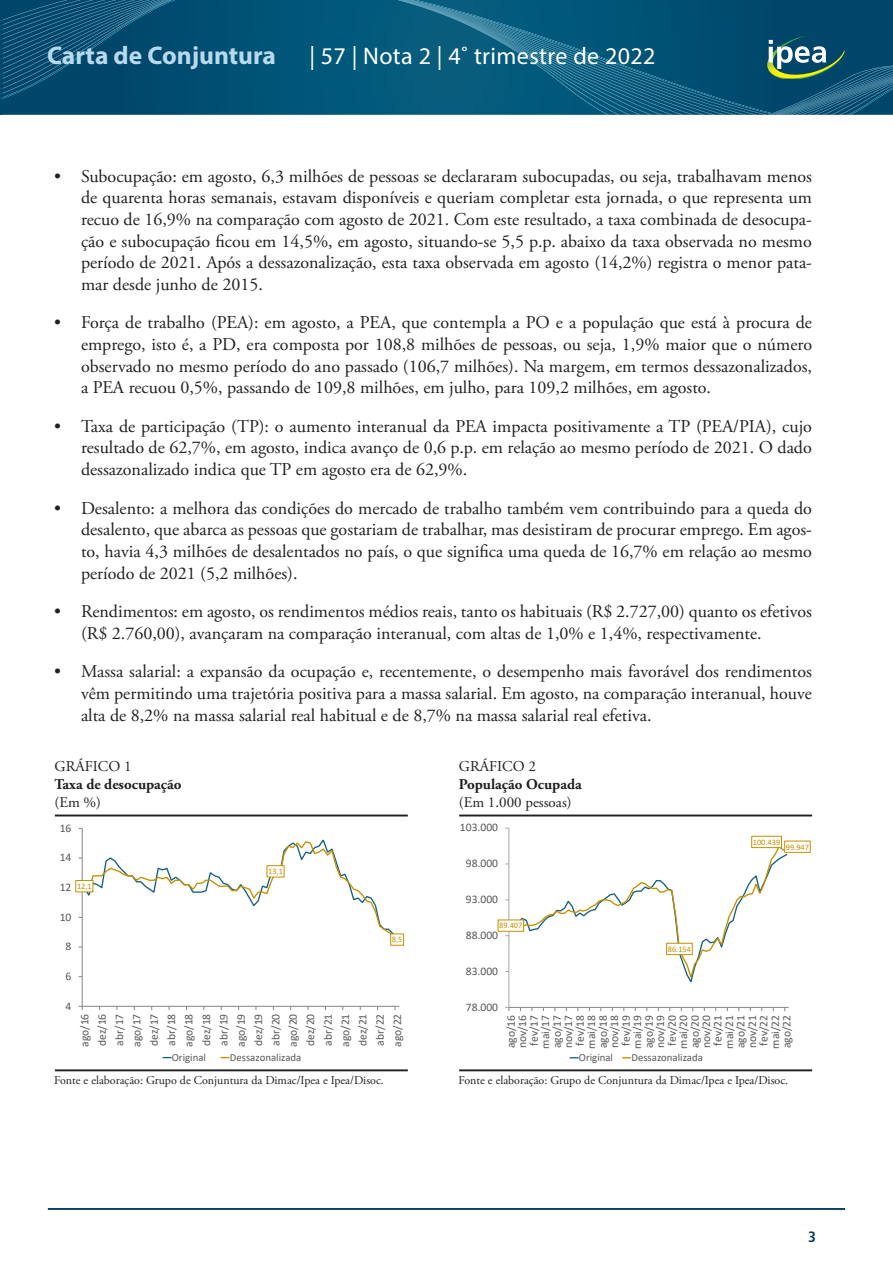
<style>
.page{position:relative;width:893px;height:1263px;background:#fff}
.page>*{position:absolute;margin:0;border:0;box-sizing:border-box;transform-origin:0 0}
.t1{font:700 25.5px "Myriad Pro";color:#b9d9ed}
.t2{font:24px "Myriad Pro";letter-spacing:.015em;color:#fff}
.t3{font:18px/21.6px "Adobe Garamond Pro";color:#231f20;text-align:justify}
.t4{font:15px "Adobe Garamond Pro";color:#231f20}
.t5{font:700 15px "Adobe Garamond Pro";color:#231f20}
.t6{font:700 condensed 15px "Frutiger LT Pro";color:#013d59}
.t7{font:12px "Adobe Garamond Pro";color:#231f20}
.t8{font:11.55px/11.6px "Calibri";color:#595959;text-align:justify}
.t9{font:10.8px "Calibri";color:#595959}
.t10{font:8.25px "Calibri";color:#c59000}
</style>
<div class="page">
<hr style="left:48px;top:1208px;width:797px;height:2px;background:#013d59">
<div style="left:175px;top:0;width:223px;height:115px;background:#005578"></div>
<svg style="left:0;top:0;width:175px;height:115px;background:#084e72"></svg>
<svg style="left:398px;top:0;width:495px;height:115px;background:#0d5a7a"></svg>
<hr style="left:55px;top:1069px;width:353px;height:2px;background:#231f20">
<hr style="left:55px;top:814px;width:353px;height:2px;background:#231f20">
<hr style="left:82px;top:828px;width:1px;height:178px;background:#868686">
<hr style="left:82px;top:1006px;width:317px;height:1px;background:#868686">
<svg style="left:79px;top:837px;width:320px;height:104px"></svg>
<div style="left:76px;top:880px;width:17px;height:12px;background:#fff;border:1px solid #c59000"></div>
<div style="left:267px;top:865px;width:17px;height:12px;background:#fff;border:1px solid #c59000"></div>
<div style="left:391px;top:934px;width:13px;height:11px;background:#fff"></div>
<hr style="left:459px;top:1069px;width:353px;height:2px;background:#231f20">
<hr style="left:459px;top:814px;width:353px;height:2px;background:#231f20">
<hr style="left:509px;top:828px;width:1px;height:179px;background:#a6a6a6">
<hr style="left:509px;top:1007px;width:280px;height:1px;background:#868686">
<svg style="left:505px;top:844px;width:283px;height:141px"></svg>
<div style="left:498px;top:920px;width:26px;height:11px;background:#fff"></div>
<div style="left:666px;top:943px;width:26px;height:12px;background:#fff;border:1px solid #c59000"></div>
<div style="left:752px;top:836px;width:29px;height:11px;background:#fff"></div>
<div style="left:752px;top:836px;width:30px;height:12px;border:1px solid #c59000"></div>
<div style="left:785px;top:841px;width:25px;height:11px;background:#fff"></div>
<h1 class="t1" style="left:47px;top:39px;width:230px">Carta de Conjuntura</h1>
<h2 class="t2" style="left:309px;top:41px;width:347px">| 57 | Nota 2 | 4˚ trimestre de 2022</h2>
<p class="t3" style="left:81px;top:166px;width:732px;text-indent:-27px">• Subocupação: em agosto, 6,3 milhões de pessoas se declararam subocupadas, ou seja, trabalhavam menos de quarenta horas semanais, estavam disponíveis e queriam completar esta jornada, o que representa um recuo de 16,9% na comparação com agosto de 2021. Com este resultado, a taxa combinada de desocupa&shy;ção e subocupação ficou em 14,5%, em agosto, situando-se 5,5 p.p. abaixo da taxa observada no mesmo período de 2021. Após a dessazonalização, esta taxa observada em agosto (14,2%) registra o menor pata&shy;mar desde junho de 2015.</p>
<p class="t3" style="left:81px;top:313px;width:733px;text-indent:-27px">• Força de trabalho (PEA): em agosto, a PEA, que contempla a PO e a população que está à procura de emprego, isto é, a PD, era composta por 108,8 milhões de pessoas, ou seja, 1,9% maior que o número observado no mesmo período do ano passado (106,7 milhões). Na margem, em termos dessazonalizados, a PEA recuou 0,5%, passando de 109,8 milhões, em julho, para 109,2 milhões, em agosto.</p>
<p class="t3" style="left:81px;top:416px;width:732px;text-indent:-27px">• Taxa de participação (TP): o aumento interanual da PEA impacta positivamente a TP (PEA/PIA), cujo resultado de 62,7%, em agosto, indica avanço de 0,6 p.p. em relação ao mesmo período de 2021. O dado dessazonalizado indica que TP em agosto era de 62,9%.</p>
<p class="t3" style="left:81px;top:498px;width:732px;text-indent:-27px">• Desalento: a melhora das condições do mercado de trabalho também vem contribuindo para a queda do desalento, que abarca as pessoas que gostariam de trabalhar, mas desistiram de procurar emprego. Em agos&shy;to, havia 4,3 milhões de desalentados no país, o que significa uma queda de 16,7% em relação ao mesmo período de 2021 (5,2 milhões).</p>
<p class="t3" style="left:81px;top:601px;width:732px;text-indent:-27px">• Rendimentos: em agosto, os rendimentos médios reais, tanto os habituais (R$ 2.727,00) quanto os efetivos (R$ 2.760,00), avançaram na comparação interanual, com altas de 1,0% e 1,4%, respectivamente.</p>
<p class="t3" style="left:81px;top:661px;width:732px;text-indent:-27px">• Massa salarial: a expansão da ocupação e, recentemente, o desempenho mais favorável dos rendimentos vêm permitindo uma trajetória positiva para a massa salarial. Em agosto, na comparação interanual, houve alta de 8,2% na massa salarial real habitual e de 8,7% na massa salarial real efetiva.</p>
<p class="t4" style="left:55px;top:757px;width:78px">GRÁFICO 1</p>
<p class="t5" style="left:55px;top:775px;width:129px">Taxa de desocupação</p>
<p class="t4" style="left:55px;top:793px;width:48px">(Em %)</p>
<p class="t4" style="left:459px;top:757px;width:78px">GRÁFICO 2</p>
<p class="t5" style="left:459px;top:775px;width:124px">População Ocupada</p>
<p class="t4" style="left:459px;top:793px;width:114px">(Em 1.000 pessoas)</p>
<p class="t8" style="left:60px;top:822px;width:13px">16</p>
<p class="t8" style="left:60px;top:851px;width:13px">14</p>
<p class="t8" style="left:60px;top:881px;width:13px">12</p>
<p class="t10" style="left:77px;top:880px;width:16px">12,1</p>
<p class="t8" style="left:60px;top:911px;width:13px">10</p>
<p class="t8" style="left:66px;top:940px;width:7px">8</p>
<p class="t8" style="left:66px;top:970px;width:7px">6</p>
<p class="t8" style="left:66px;top:1000px;width:7px">4</p>
<p class="t10" style="left:268px;top:866px;width:16px">13,1</p>
<p class="t10" style="left:392px;top:934px;width:12px">8,5</p>
<p class="t8" style="left:76px;top:1047px;width:35px;line-height:17.4px;rotate:-90deg">ago/16 dez/16 abr/17 ago/17 dez/17 abr/18 ago/18 dez/18 abr/19 ago/19 dez/19 abr/20 ago/20 dez/20 abr/21 ago/21 dez/21 abr/22 ago/22</p>
<p class="t9" style="left:172px;top:1049px;width:36px">Original</p>
<p class="t9" style="left:230px;top:1049px;width:73px">Dessazonalizada</p>
<p class="t7" style="left:54px;top:1072px;width:331px">Fonte e elaboração: Grupo de Conjuntura da Dimac/Ipea e Ipea/Disoc.</p>
<p class="t8" style="left:460px;top:821px;width:40px">103.000</p>
<p class="t8" style="left:466px;top:857px;width:34px">98.000</p>
<p class="t8" style="left:466px;top:893px;width:34px">93.000</p>
<p class="t10" style="left:499px;top:920px;width:25px">89.407</p>
<p class="t8" style="left:466px;top:929px;width:34px">88.000</p>
<p class="t8" style="left:466px;top:965px;width:34px">83.000</p>
<p class="t8" style="left:466px;top:1001px;width:34px">78.000</p>
<p class="t10" style="left:668px;top:943px;width:25px">86.154</p>
<p class="t10" style="left:753px;top:836px;width:29px">100.439</p>
<p class="t10" style="left:786px;top:841px;width:25px">99.947</p>
<p class="t8" style="left:505px;top:1048px;width:35px;rotate:-90deg">ago/16 nov/16 fev/17 mai/17 ago/17 nov/17 fev/18 mai/18 ago/18 nov/18 fev/19 mai/19 ago/19 nov/19 fev/20 mai/20 ago/20 nov/20 fev/21 mai/21 ago/21 nov/21 fev/22 mai/22 ago/22</p>
<p class="t9" style="left:579px;top:1050px;width:36px">Original</p>
<p class="t9" style="left:631px;top:1050px;width:73px">Dessazonalizada</p>
<p class="t7" style="left:458px;top:1072px;width:331px">Fonte e elaboração: Grupo de Conjuntura da Dimac/Ipea e Ipea/Disoc.</p>
<p class="t6" style="left:808px;top:1228px;width:9px">3</p>
</div>
